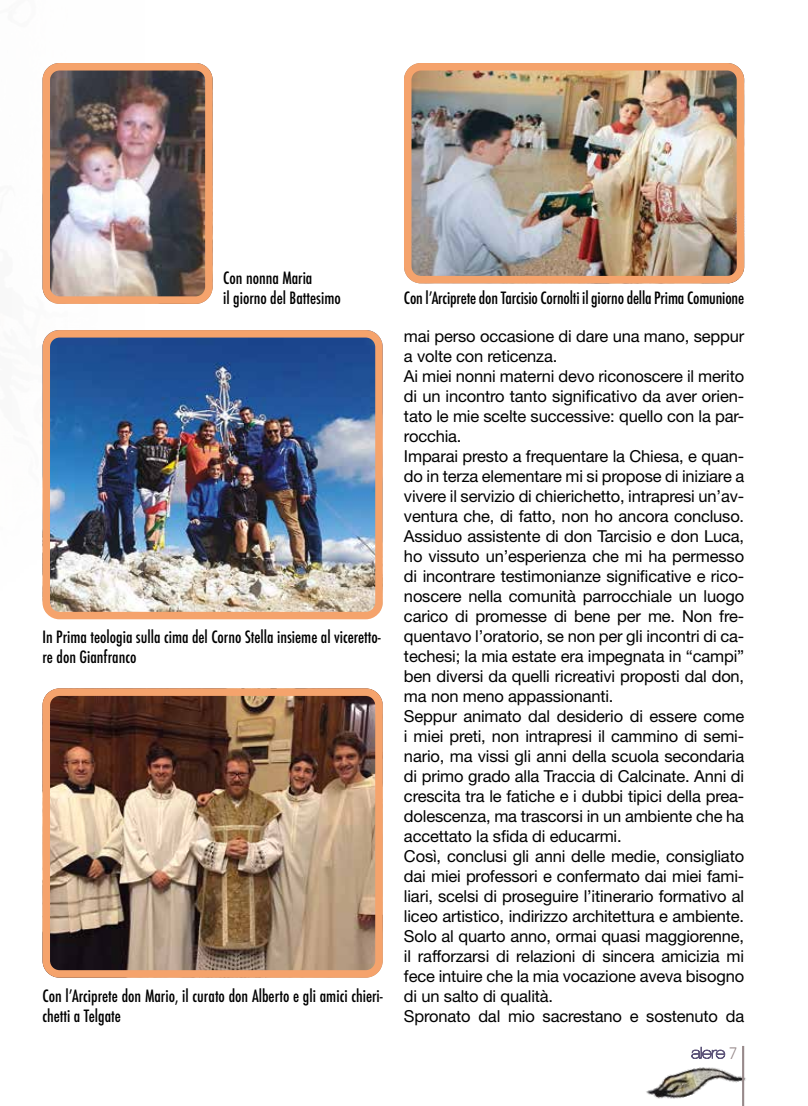
<style>
.page{position:relative;width:808px;height:1106px;background:#fff}
.page>*{position:absolute;margin:0;border:0;box-sizing:border-box;transform-origin:0 0}
.t1{font:16.5px/20px "Helvetica Neue LT Std";letter-spacing:-.01em;color:#000}
.t2{font:500 condensed 16.5px/19.8px "Futura";color:#000}
.t3{font:300 16.5px "Avenir";color:#97898a}
</style>
<div class="page">
<img style="left:646px;top:1046px;width:100px;height:60px">
<img style="left:52px;top:72px;width:152px;height:223px">
<div style="left:43px;top:63px;width:170px;height:241px;border:8px solid #f5a36c;border-radius:13px"></div>
<img style="left:413px;top:72px;width:322px;height:202px">
<div style="left:404px;top:63px;width:340px;height:220px;border:8px solid #f5a36c;border-radius:13px"></div>
<img style="left:52px;top:339px;width:322px;height:271px">
<div style="left:43px;top:330px;width:340px;height:289px;border:8px solid #f5a36c;border-radius:13px"></div>
<img style="left:43px;top:697px;width:331px;height:280px">
<div style="left:43px;top:688px;width:340px;height:289px;border:8px solid #f5a36c;border-radius:13px"></div>
<hr style="left:742px;top:1045px;width:2px;height:61px;background:#97898a">
<svg style="left:691px;top:1046px;width:34px;height:12px"></svg>
<p class="t2" style="left:223px;top:268px;width:119px">Con nonna Maria<br>il giorno del Battesimo</p>
<p class="t2" style="left:43px;top:627px;width:340px">In Prima teologia sulla cima del Corno Stella insieme al viceretto&shy;re don Gianfranco</p>
<p class="t2" style="left:43px;top:986px;width:342px">Con l’Arciprete don Mario, il curato don Alberto e gli amici chieri&shy;chetti a Telgate</p>
<p class="t2" style="left:404px;top:288px;width:342px">Con l’Arciprete don Tarcisio Cornolti il giorno della Prima Comunione</p>
<p class="t1" style="left:404px;top:326px;width:342px">mai perso occasione di dare una mano, seppur a volte con reticenza.<br>Ai miei nonni materni devo riconoscere il merito di un incontro tanto significativo da aver orien&shy;tato le mie scelte successive: quello con la par&shy;rocchia.<br>Imparai presto a frequentare la Chiesa, e quan&shy;do in terza elementare mi si propose di iniziare a vivere il servizio di chierichetto, intrapresi un’av&shy;ventura che, di fatto, non ho ancora concluso.<br>Assiduo assistente di don Tarcisio e don Luca, ho vissuto un’esperienza che mi ha permesso di incontrare testimonianze significative e rico&shy;noscere nella comunità parrocchiale un luogo carico di promesse di bene per me. Non fre&shy;quentavo l’oratorio, se non per gli incontri di ca&shy;techesi; la mia estate era impegnata in “campi” ben diversi da quelli ricreativi proposti dal don, ma non meno appassionanti.<br>Seppur animato dal desiderio di essere come i miei preti, non intrapresi il cammino di semi&shy;nario, ma vissi gli anni della scuola secondaria di primo grado alla Traccia di Calcinate. Anni di crescita tra le fatiche e i dubbi tipici della prea&shy;dolescenza, ma trascorsi in un ambiente che ha accettato la sfida di educarmi.<br>Così, conclusi gli anni delle medie, consigliato dai miei professori e confermato dai miei fami&shy;liari, scelsi di proseguire l’itinerario formativo al liceo artistico, indirizzo architettura e ambiente.<br>Solo al quarto anno, ormai quasi maggiorenne, il rafforzarsi di relazioni di sincera amicizia mi fece intuire che la mia vocazione aveva bisogno di un salto di qualità.<br>Spronato dal mio sacrestano e sostenuto da</p>
<p class="t3" style="left:729px;top:1043px;width:10px">7</p>
</div>
